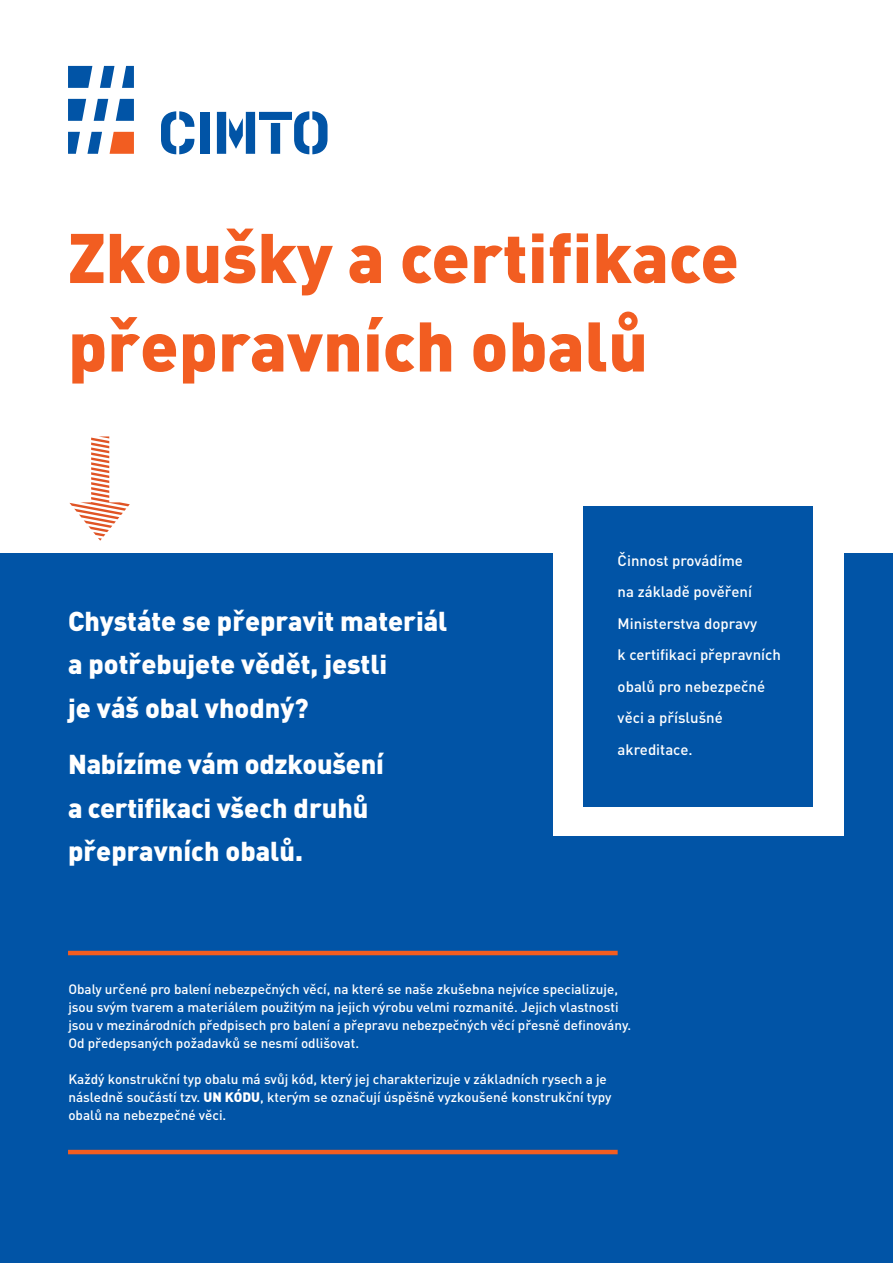
<style>
.page{position:relative;width:893px;height:1263px;background:#fff}
.page>*{position:absolute;margin:0;border:0;box-sizing:border-box;transform-origin:0 0}
.t1{font:900 69px "DIN Pro";color:#f25d21}
.n1{font:900 27px/43.5px "DIN Pro";color:#fff}
.t2{font:500 15px/31.5px "DIN Pro";color:#fff}
.text_1{font:500 13.5px/18px "DIN Pro";color:#fff}
.s1{font-weight:900}
</style>
<div class="page">
<svg style="left:161px;top:111px;width:33px;height:43px"></svg>
<div style="left:200px;top:112px;width:10px;height:42px;background:#0154a6"></div>
<svg style="left:217px;top:111px;width:111px;height:43px"></svg>
<svg style="left:100px;top:66px;width:14px;height:22px"></svg>
<svg style="left:122px;top:66px;width:12px;height:22px"></svg>
<svg style="left:68px;top:66px;width:24px;height:22px"></svg>
<svg style="left:94px;top:99px;width:14px;height:22px"></svg>
<svg style="left:68px;top:99px;width:18px;height:22px"></svg>
<svg style="left:116px;top:99px;width:18px;height:22px"></svg>
<svg style="left:110px;top:132px;width:24px;height:22px"></svg>
<svg style="left:87px;top:132px;width:15px;height:22px"></svg>
<svg style="left:68px;top:132px;width:12px;height:22px"></svg>
<div style="left:0;top:553px;width:893px;height:710px;background:#0154a6"></div>
<div style="left:554px;top:476px;width:290px;height:359px;background:#fff"></div>
<div style="left:584px;top:506px;width:229px;height:301px;background:#0154a6"></div>
<svg style="left:69px;top:436px;width:61px;height:105px"></svg>
<hr style="left:68px;top:951px;width:550px;height:4px;background:#f25d21">
<hr style="left:68px;top:1150px;width:550px;height:4px;background:#f25d21">
<p class="t1" style="left:68px;top:211px;width:672px">Zkoušky a certifikace</p>
<p class="t1" style="left:68px;top:300px;width:582px">přepravních obalů</p>
<p class="n1" style="left:68px;top:601px;width:381px">Chystáte se přepravit materiál a potřebujete vědět, jestli<br>je váš obal vhodný?</p>
<p class="n1" style="left:68px;top:744px;width:317px">Nabízíme vám odzkoušení a certifikaci všech druhů přepravních obalů.</p>
<p class="t2" style="left:618px;top:544px;width:127px">Činnost provádíme</p>
<p class="t2" style="left:618px;top:576px;width:165px">na základě pověření<br>Ministerstva dopravy<br>k certifikaci přepravních obalů pro nebezpečné věci a příslušné akreditace.</p>
<p class="text_1" style="left:68px;top:980px;width:564px">Obaly určené pro balení nebezpečných věcí, na které se naše zkušebna nejvíce specializuje, jsou svým tvarem a materiálem použitým na jejich výrobu velmi rozmanité. Jejich vlastnosti jsou v mezinárodních předpisech pro balení a přepravu nebezpečných věcí přesně definovány.<br>Od předepsaných požadavků se nesmí odlišovat.</p>
<p class="text_1" style="left:68px;top:1070px;width:545px">Každý konstrukční typ obalu má svůj kód, který jej charakterizuje v základních rysech a je následně součástí tzv. <span class="s1">UN KÓDU</span>, kterým se označují úspěšně vyzkoušené konstrukční typy obalů na nebezpečné věci.</p>
</div>
